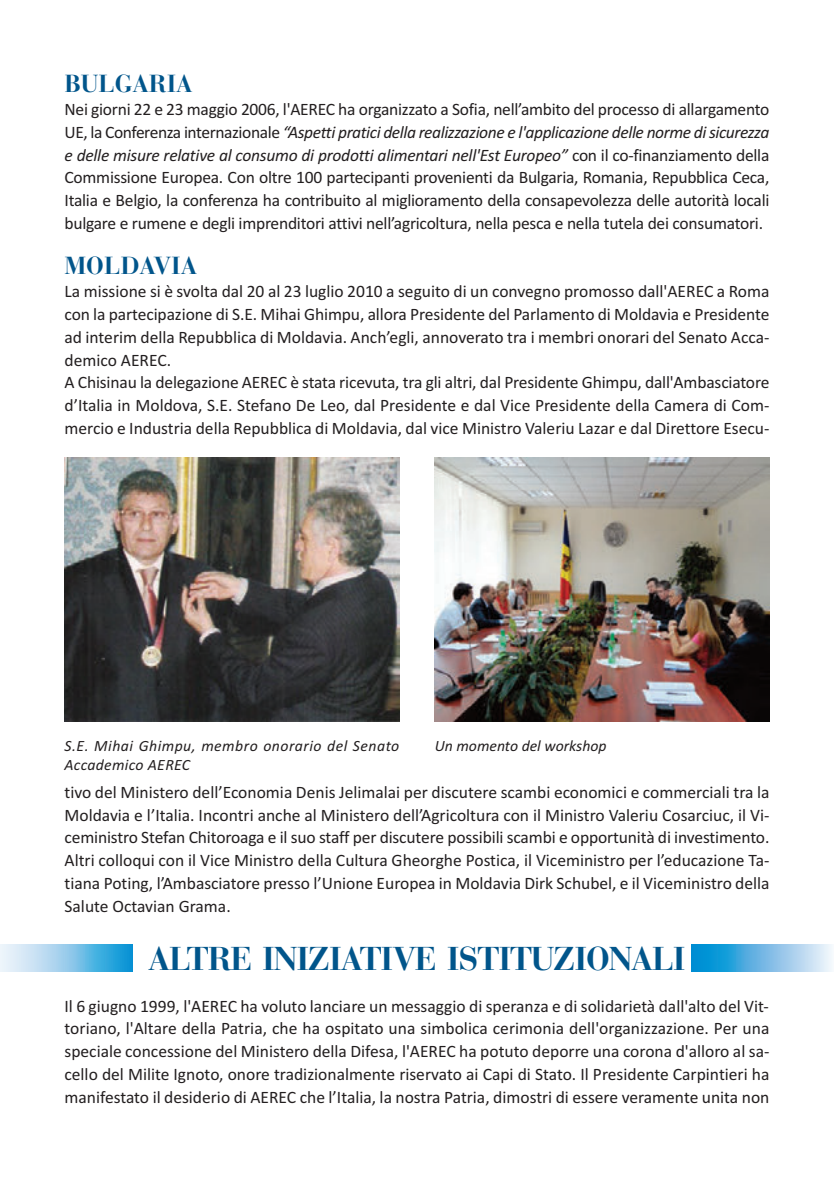
<style>
.page{position:relative;width:834px;height:1191px;background:#fff}
.page>*{position:absolute;margin:0;border:0;box-sizing:border-box;transform-origin:0 0}
.t1{font:700 32.9px "Bauer Bodoni";letter-spacing:-.035em;color:#01558b}
.t2{font:700 24.5px "Bauer Bodoni";color:#01558b}
.t3{font:17.5px/22.8px "Calibri";color:#231f20;text-align:justify}
.t4{font:italic 15.75px/18.9px "Calibri";letter-spacing:.02em;color:#231f20}
.t5{font:italic 15.75px "Calibri";color:#231f20}
.s1{font-style:italic}
</style>
<div class="page">
<svg style="left:0;top:945px;width:133px;height:26px;background:#87c8e9"></svg>
<svg style="left:691px;top:945px;width:141px;height:26px;background:#6cb9e4"></svg>
<img style="left:434px;top:458px;width:335px;height:263px">
<img style="left:64px;top:458px;width:335px;height:263px">
<h2 class="t2" style="left:64px;top:75px;width:129px">BULGARIA</h2>
<p class="t3" style="left:64px;top:98px;width:706px">Nei giorni 22 e 23 maggio 2006, l'AEREC ha organizzato a Sofia, nell’ambito del processo di allargamento UE, la Conferenza internazionale <span class="s1">“Aspetti pratici della realizzazione e l'applicazione delle norme di sicurezza e delle misure relative al consumo di prodotti alimentari nell'Est Europeo”</span> con il co-finanziamento della Commissione Europea. Con oltre 100 partecipanti provenienti da Bulgaria, Romania, Repubblica Ceca, Italia e Belgio, la conferenza ha contribuito al miglioramento della consapevolezza delle autorità locali bulgare e rumene e degli imprenditori attivi nell’agricoltura, nella pesca e nella tutela dei consumatori.</p>
<h2 class="t2" style="left:64px;top:257px;width:134px">MOLDAVIA</h2>
<p class="t3" style="left:64px;top:280px;width:706px;text-align:left">La missione si è svolta dal 20 al 23 luglio 2010 a seguito di un convegno promosso dall'AEREC a Roma con la partecipazione di S.E. Mihai Ghimpu, allora Presidente del Parlamento di Moldavia e Presidente ad interim della Repubblica di Moldavia. Anch’egli, annoverato tra i membri onorari del Senato Acca&shy;demico AEREC.<br>A Chisinau la delegazione AEREC è stata ricevuta, tra gli altri, dal Presidente Ghimpu, dall'Ambasciatore d’Italia in Moldova, S.E. Stefano De Leo, dal Presidente e dal Vice Presidente della Camera di Com&shy;mercio e Industria della Repubblica di Moldavia, dal vice Ministro Valeriu Lazar e dal Direttore Esecu-</p>
<p class="t4" style="left:64px;top:736px;width:336px">S.E. Mihai Ghimpu, membro onorario del Senato<br>Accademico AEREC</p>
<p class="t5" style="left:434px;top:736px;width:173px">Un momento del workshop</p>
<p class="t3" style="left:64px;top:780px;width:706px">tivo del Ministero dell’Economia Denis Jelimalai per discutere scambi economici e commerciali tra la Moldavia e l’Italia. Incontri anche al Ministero dell’Agricoltura con il Ministro Valeriu Cosarciuc, il Vi&shy;ceministro Stefan Chitoroaga e il suo staff per discutere possibili scambi e opportunità di investimento.<br>Altri colloqui con il Vice Ministro della Cultura Gheorghe Postica, il Viceministro per l’educazione Ta&shy;tiana Poting, l’Ambasciatore presso l’Unione Europea in Moldavia Dirk Schubel, e il Viceministro della Salute Octavian Grama.</p>
<h1 class="t1" style="left:148px;top:946px;width:539px">ALTRE INIZIATIVE ISTITUZIONALI</h1>
<p class="t3" style="left:64px;top:994px;width:706px">Il 6 giugno 1999, l'AEREC ha voluto lanciare un messaggio di speranza e di solidarietà dall'alto del Vit&shy;toriano, l'Altare della Patria, che ha ospitato una simbolica cerimonia dell'organizzazione. Per una speciale concessione del Ministero della Difesa, l'AEREC ha potuto deporre una corona d'alloro al sa&shy;cello del Milite Ignoto, onore tradizionalmente riservato ai Capi di Stato. Il Presidente Carpintieri ha manifestato il desiderio di AEREC che l’Italia, la nostra Patria, dimostri di essere veramente unita non</p>
</div>
